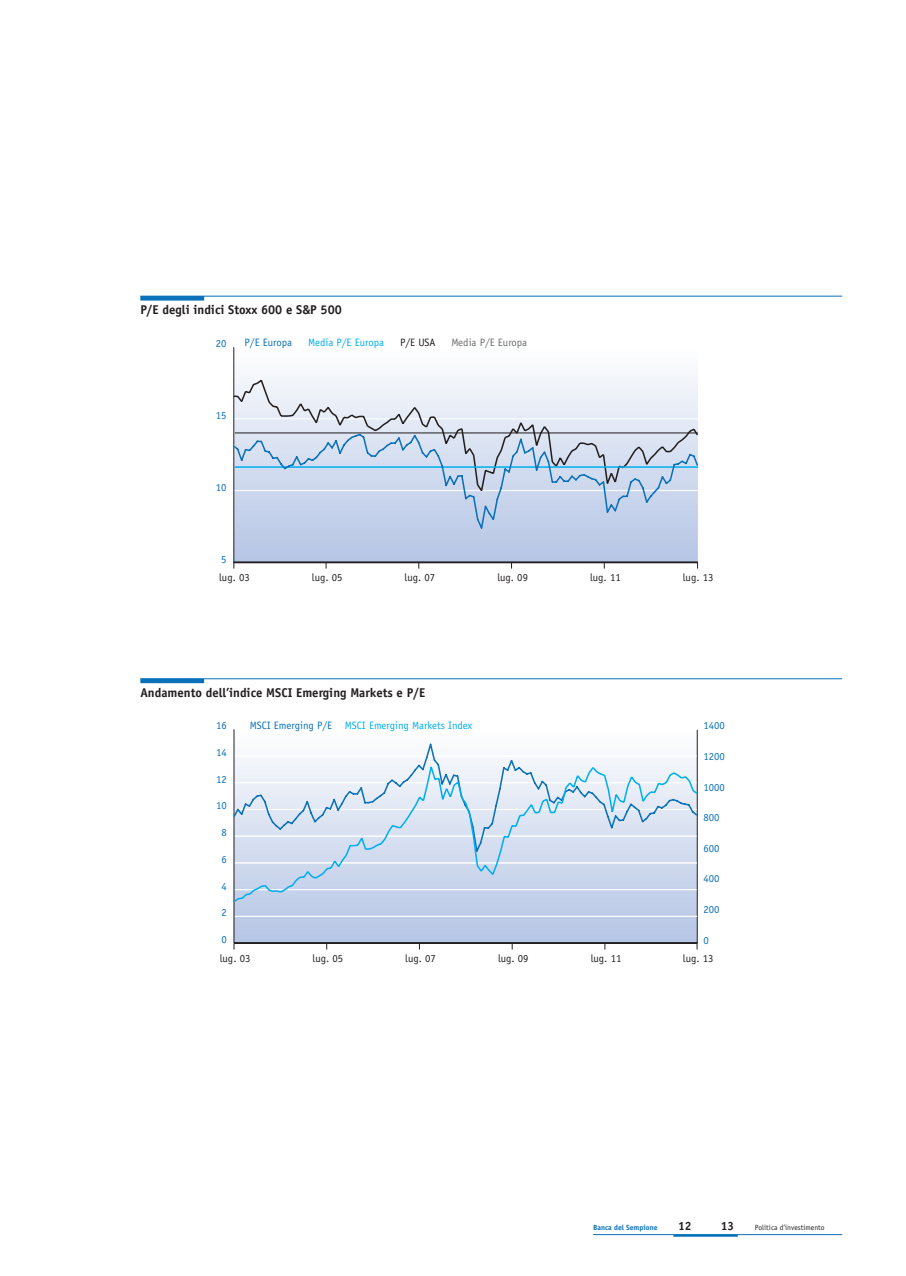
<style>
.page{position:relative;width:906px;height:1276px;background:#fff}
.page>*{position:absolute;margin:0;border:0;box-sizing:border-box;transform-origin:0 0}
.t1{font:700 12.75px "Officina Sans";color:#231f20}
.t2{font:700 12px "Officina Sans";color:#231f20}
.t3{font:10.65px "Officina Sans";color:#231f20}
.t4{font:10.65px "Officina Sans";color:#0970b9}
.t5{font:10.65px "Officina Sans";color:#00aeef}
.t6{font:10.65px "Officina Sans";color:#6c6d70}
.t7{font:7.5px "Officina Sans";color:#231f20}
.t8{font:700 7.5px "Officina Sans";color:#0970b9}
.s1{color:#0970b9}
</style>
<div class="page">
<hr style="left:673px;top:1234px;width:65px;height:2px;background:#0970b9">
<hr style="left:140px;top:296px;width:64px;height:4px;background:#0970b9">
<hr style="left:140px;top:296px;width:702px;height:1px;background:#0970b9">
<div style="left:140px;top:678px;width:64px;height:5px;background:#0970b9"></div>
<hr style="left:140px;top:678px;width:702px;height:1px;background:#0970b9">
<hr style="left:593px;top:1234px;width:249px;height:1px;background:#0970b9">
<svg style="left:234px;top:348px;width:464px;height:213px"></svg>
<hr style="left:233px;top:347px;width:1px;height:216px;background:#231f20">
<hr style="left:233px;top:561px;width:465px;height:2px;background:#231f20">
<svg style="left:233px;top:378px;width:465px;height:54px"></svg>
<svg style="left:233px;top:432px;width:465px;height:98px;background:#bfcfe6"></svg>
<svg style="left:235px;top:730px;width:462px;height:212px"></svg>
<hr style="left:234px;top:729px;width:1px;height:214px;background:#231f20">
<hr style="left:697px;top:729px;width:1px;height:214px;background:#231f20">
<hr style="left:234px;top:942px;width:462px;height:2px;background:#231f20">
<hr style="left:235px;top:916px;width:462px;height:1px;background:#fff">
<div style="left:233px;top:742px;width:465px;height:23px;background:#f6f8fc"></div>
<svg style="left:233px;top:765px;width:465px;height:138px;background:#d0deef"></svg>
<svg style="left:696px;top:942px;width:2px;height:7px"></svg>
<p class="t1" style="left:140px;top:302px;width:203px">P/E degli indici Stoxx 600 e S&amp;P 500</p>
<p class="t4" style="left:216px;top:337px;width:12px">20</p>
<p class="t4" style="left:245px;top:336px;width:49px">P/E Europa</p>
<p class="t5" style="left:308px;top:336px;width:77px">Media P/E Europa</p>
<p class="t3" style="left:400px;top:336px;width:37px">P/E USA</p>
<p class="t6" style="left:451px;top:336px;width:77px">Media P/E Europa</p>
<p class="t4" style="left:216px;top:409px;width:12px">15</p>
<p class="t4" style="left:216px;top:481px;width:12px">10</p>
<p class="t4" style="left:221px;top:553px;width:7px">5</p>
<p class="t3" style="left:219px;top:571px;width:32px">lug. 03</p>
<p class="t3" style="left:312px;top:571px;width:32px">lug. 05</p>
<p class="t3" style="left:404px;top:571px;width:32px">lug. 07</p>
<p class="t3" style="left:497px;top:571px;width:32px">lug. 09</p>
<p class="t3" style="left:590px;top:571px;width:32px">lug. 11</p>
<p class="t3" style="left:683px;top:571px;width:32px">lug. 13</p>
<p class="t1" style="left:140px;top:684px;width:286px">Andamento dell’indice MSCI Emerging Markets e P/E</p>
<p class="t4" style="left:216px;top:719px;width:12px">16</p>
<p class="t5" style="left:250px;top:719px;width:224px"><span class="s1">MSCI Emerging P/E</span> MSCI Emerging Markets Index</p>
<p class="t4" style="left:216px;top:746px;width:12px">14</p>
<p class="t4" style="left:216px;top:773px;width:12px">12</p>
<p class="t4" style="left:216px;top:799px;width:12px">10</p>
<p class="t4" style="left:221px;top:826px;width:7px">8</p>
<p class="t4" style="left:221px;top:853px;width:7px">6</p>
<p class="t4" style="left:221px;top:879px;width:7px">4</p>
<p class="t4" style="left:221px;top:906px;width:7px">2</p>
<p class="t4" style="left:221px;top:933px;width:7px">0</p>
<p class="t4" style="left:703px;top:719px;width:23px">1400</p>
<p class="t4" style="left:703px;top:750px;width:23px">1200</p>
<p class="t4" style="left:703px;top:781px;width:23px">1000</p>
<p class="t4" style="left:703px;top:811px;width:18px">800</p>
<p class="t4" style="left:703px;top:842px;width:18px">600</p>
<p class="t4" style="left:703px;top:872px;width:18px">400</p>
<p class="t4" style="left:703px;top:903px;width:18px">200</p>
<p class="t4" style="left:703px;top:934px;width:7px">0</p>
<p class="t3" style="left:220px;top:952px;width:32px">lug. 03</p>
<p class="t3" style="left:312px;top:952px;width:32px">lug. 05</p>
<p class="t3" style="left:405px;top:952px;width:32px">lug. 07</p>
<p class="t3" style="left:498px;top:952px;width:32px">lug. 09</p>
<p class="t3" style="left:591px;top:952px;width:32px">lug. 11</p>
<p class="t3" style="left:683px;top:952px;width:32px">lug. 13</p>
<p class="t8" style="left:593px;top:1223px;width:66px">Banca del Sempione</p>
<p class="t2" style="left:678px;top:1218px;width:15px">12</p>
<p class="t2" style="left:720px;top:1218px;width:15px">13</p>
<p class="t7" style="left:755px;top:1223px;width:71px">Politica d’investimento</p>
</div>
